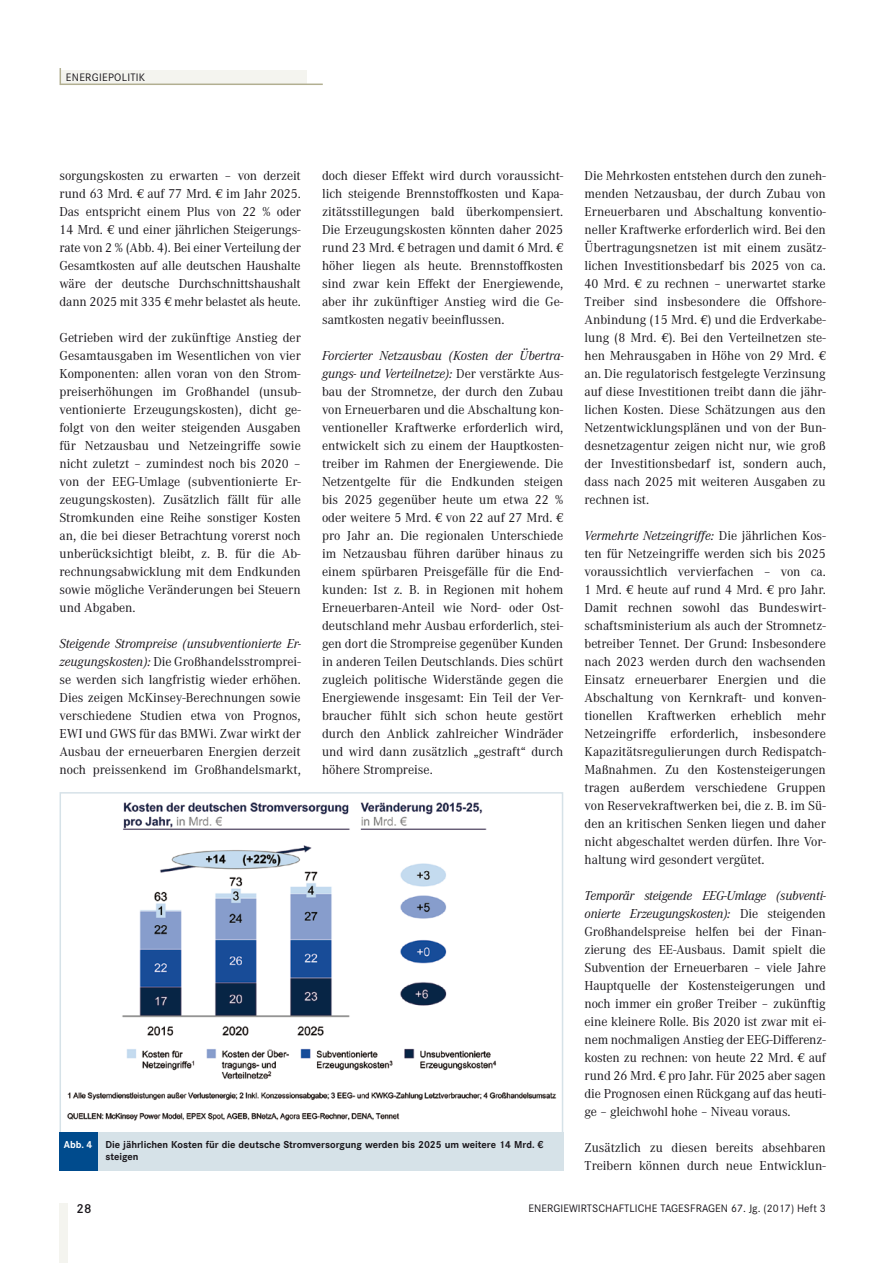
<style>
.page{position:relative;width:893px;height:1263px;background:#fff}
.page>*{position:absolute;margin:0;border:0;box-sizing:border-box;transform-origin:0 0}
.t1{font:13.5px/18px "Corporate A";color:#1a171c;text-align:justify}
.t2{font:600 13.5px "Corporate S";color:#1a171c}
.t3{font:11.25px "Corporate S";letter-spacing:.005em;color:#1a171c}
.t4{font:11.25px "Corporate S";letter-spacing:.025em;color:#1a171c}
.t5{font:700 10.5px/12px "Corporate S";color:#1a171c}
.s1{font-style:italic}
.s2{color:#fff}
</style>
<div class="page">
<div style="left:60px;top:71px;width:247px;height:13px;background:#f4f4ef"></div>
<hr style="left:60px;top:84px;width:263px;height:1px;background:#b2af91">
<svg style="left:60px;top:68px;width:1px;height:16px"></svg>
<div style="left:60px;top:1203px;width:8px;height:60px;background:#f4f4ef"></div>
<img style="left:67px;top:802px;width:490px;height:319px">
<div style="left:60px;top:792px;width:503px;height:342px;border:2px solid #d6e2e8"></div>
<div style="left:60px;top:1132px;width:503px;height:38px;background:#d6e2e8"></div>
<div style="left:60px;top:1132px;width:38px;height:38px;background:#004b8d"></div>
<p class="t4" style="left:66px;top:71px;width:81px">ENERGIEPOLITIK</p>
<p class="t1" style="left:60px;top:167px;width:243px">sorgungskosten zu erwarten – von derzeit rund 63 Mrd. € auf 77 Mrd. € im Jahr 2025.<br>Das entspricht einem Plus von 22 % oder 14 Mrd. € und einer jährlichen Steigerungs&shy;rate von 2 % (Abb. 4). Bei einer Verteilung der Gesamtkosten auf alle deutschen Haushalte wäre der deutsche Durchschnittshaushalt dann 2025 mit 335 € mehr belastet als heute.</p>
<p class="t1" style="left:60px;top:329px;width:243px">Getrieben wird der zukünftige Anstieg der Gesamtausgaben im Wesentlichen von vier Komponenten: allen voran von den Strom&shy;preiserhöhungen im Großhandel (unsub&shy;ventionierte Erzeugungskosten), dicht ge&shy;folgt von den weiter steigenden Ausgaben für Netzausbau und Netzeingriffe sowie nicht zuletzt – zumindest noch bis 2020 – von der EEG-Umlage (subventionierte Er&shy;zeugungskosten). Zusätzlich fällt für alle Stromkunden eine Reihe sonstiger Kosten an, die bei dieser Betrachtung vorerst noch unberücksichtigt bleibt, z. B. für die Ab&shy;rechnungsabwicklung mit dem Endkunden sowie mögliche Veränderungen bei Steuern und Abgaben.</p>
<p class="t1" style="left:60px;top:635px;width:243px"><span class="s1">Steigende Strompreise (unsubventionierte Er&shy;zeugungskosten):</span> Die Großhandelsstromprei&shy;se werden sich langfristig wieder erhöhen.<br>Dies zeigen McKinsey-Berechnungen sowie verschiedene Studien etwa von Prognos, EWI und GWS für das BMWi. Zwar wirkt der Ausbau der erneuerbaren Energien derzeit noch preissenkend im Großhandelsmarkt,</p>
<p class="t1" style="left:322px;top:167px;width:243px">doch dieser Effekt wird durch voraussicht&shy;lich steigende Brennstoffkosten und Kapa&shy;zitätsstillegungen bald überkompensiert.<br>Die Erzeugungskosten könnten daher 2025 rund 23 Mrd. € betragen und damit 6 Mrd. € höher liegen als heute. Brennstoffkosten sind zwar kein Effekt der Energiewende, aber ihr zukünftiger Anstieg wird die Ge&shy;samtkosten negativ beeinflussen.</p>
<p class="t1" style="left:322px;top:347px;width:243px"><span class="s1">Forcierter Netzausbau (Kosten der Übertra&shy;gungs- und Verteilnetze):</span> Der verstärkte Aus&shy;bau der Stromnetze, der durch den Zubau von Erneuerbaren und die Abschaltung kon&shy;ventioneller Kraftwerke erforderlich wird, entwickelt sich zu einem der Hauptkosten&shy;treiber im Rahmen der Energiewende. Die Netzentgelte für die Endkunden steigen bis 2025 gegenüber heute um etwa 22 % oder weitere 5 Mrd. € von 22 auf 27 Mrd. € pro Jahr an. Die regionalen Unterschiede im Netzausbau führen darüber hinaus zu einem spürbaren Preisgefälle für die End&shy;kunden: Ist z. B. in Regionen mit hohem Erneuerbaren-Anteil wie Nord- oder Ost&shy;deutschland mehr Ausbau erforderlich, stei&shy;gen dort die Strompreise gegenüber Kunden in anderen Teilen Deutschlands. Dies schürt zugleich politische Widerstände gegen die Energiewende insgesamt: Ein Teil der Ver&shy;braucher fühlt sich schon heute gestört durch den Anblick zahlreicher Windräder und wird dann zusätzlich „gestraft“ durch höhere Strompreise.</p>
<p class="t5" style="left:105px;top:1138px;width:440px;text-indent:-42px"><span class="s2">Abb. 4</span> Die jährlichen Kosten für die deutsche Stromversorgung werden bis 2025 um weitere 14 Mrd. € steigen</p>
<p class="t1" style="left:585px;top:167px;width:243px">Die Mehrkosten entstehen durch den zuneh&shy;menden Netzausbau, der durch Zubau von Erneuerbaren und Abschaltung konventio&shy;neller Kraftwerke erforderlich wird. Bei den Übertragungsnetzen ist mit einem zusätz&shy;lichen Investitionsbedarf bis 2025 von ca.<br>40 Mrd. € zu rechnen – unerwartet starke Treiber sind insbesondere die Offshore-Anbindung (15 Mrd. €) und die Erdverkabe&shy;lung (8 Mrd. €). Bei den Verteilnetzen ste&shy;hen Mehrausgaben in Höhe von 29 Mrd. € an. Die regulatorisch festgelegte Verzinsung auf diese Investitionen treibt dann die jähr&shy;lichen Kosten. Diese Schätzungen aus den Netzentwicklungsplänen und von der Bun&shy;desnetzagentur zeigen nicht nur, wie groß der Investitionsbedarf ist, sondern auch, dass nach 2025 mit weiteren Ausgaben zu rechnen ist.</p>
<p class="t1" style="left:585px;top:527px;width:243px"><span class="s1">Vermehrte Netzeingriffe:</span> Die jährlichen Kos&shy;ten für Netzeingriffe werden sich bis 2025 voraussichtlich vervierfachen – von ca.<br>1 Mrd. € heute auf rund 4 Mrd. € pro Jahr.<br>Damit rechnen sowohl das Bundeswirt&shy;schaftsministerium als auch der Stromnetz&shy;betreiber Tennet. Der Grund: Insbesondere nach 2023 werden durch den wachsenden Einsatz erneuerbarer Energien und die Abschaltung von Kernkraft- und konven&shy;tionellen Kraftwerken erheblich mehr Netzeingriffe erforderlich, insbesondere Kapazitätsregulierungen durch Redispatch-Maßnahmen. Zu den Kostensteigerungen tragen außerdem verschiedene Gruppen von Reservekraftwerken bei, die z. B. im Sü&shy;den an kritischen Senken liegen und daher nicht abgeschaltet werden dürfen. Ihre Vor&shy;haltung wird gesondert vergütet.</p>
<p class="t1" style="left:585px;top:886px;width:243px"><span class="s1">Temporär steigende EEG-Umlage (subventi&shy;onierte Erzeugungskosten):</span> Die steigenden Großhandelspreise helfen bei der Finan&shy;zierung des EE-Ausbaus. Damit spielt die Subvention der Erneuerbaren – viele Jahre Hauptquelle der Kostensteigerungen und noch immer ein großer Treiber – zukünftig eine kleinere Rolle. Bis 2020 ist zwar mit ei&shy;nem nochmaligen Anstieg der EEG-Differenz&shy;kosten zu rechnen: von heute 22 Mrd. € auf rund 26 Mrd. € pro Jahr. Für 2025 aber sagen die Prognosen einen Rückgang auf das heuti&shy;ge – gleichwohl hohe – Niveau voraus.</p>
<p class="t1" style="left:585px;top:1138px;width:243px">Zusätzlich zu diesen bereits absehbaren<br>Treibern können durch neue Entwicklun-</p>
<p class="t2" style="left:77px;top:1201px;width:16px">28</p>
<p class="t3" style="left:529px;top:1202px;width:299px">ENERGIEWIRTSCHAFTLICHE TAGESFRAGEN 67. Jg. (2017) Heft 3</p>
</div>
